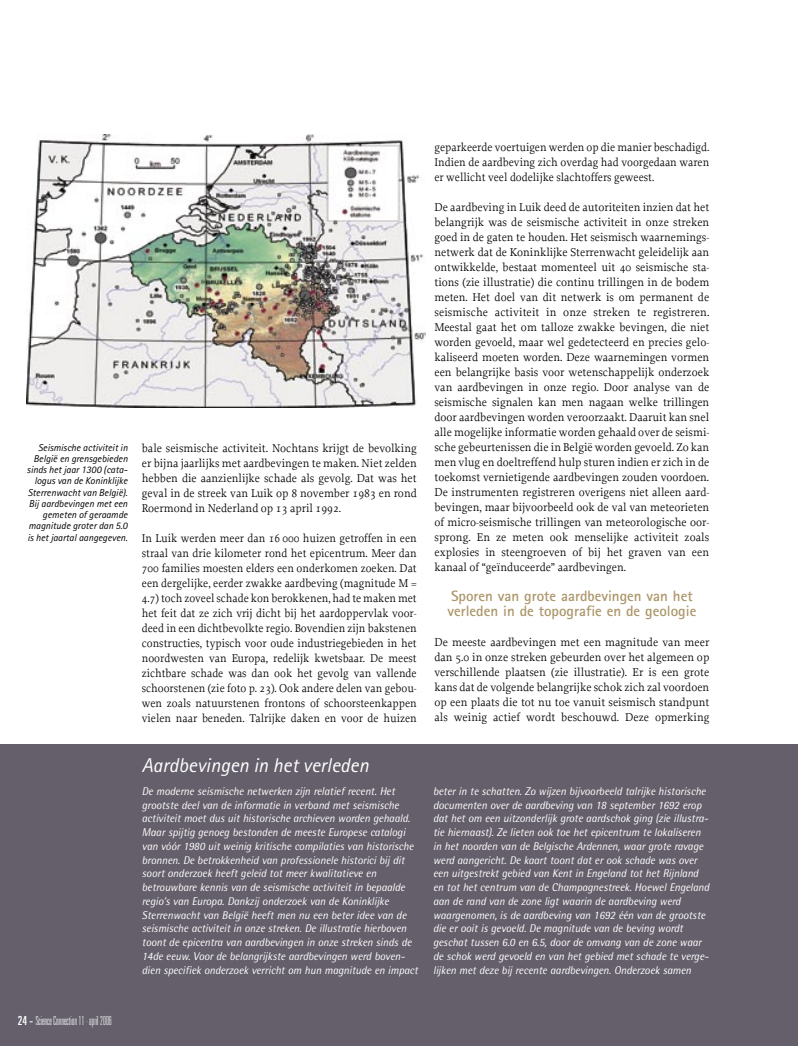
<style>
.page{position:relative;width:798px;height:1046px;background:#fff}
.page>*{position:absolute;margin:0;border:0;box-sizing:border-box;transform-origin:0 0}
.kadertitel{font:italic 20px "Rotis Sans Serif";color:#fff}
.Tussentitel{font:700 15px/15px "Rotis Sans Serif";color:#ac966a}
.Normaal{font:100 ultra-condensed 12.5px "Univers LT Std";color:#fff;scale:1.05 1}
.Brood{font:11.88px/15px "Proforma";color:#000;text-align:justify}
.Brood-2{font:11.88px/15px "Proforma";color:#000;text-align:justify;scale:.96 1}
.Normaal-2{font:11.88px/15px "Proforma";color:#000;text-align:justify}
.Kadertekst{font:italic 11.25px/13.8px "Rotis Semi Sans";letter-spacing:-.005em;color:#fff}
.Bijschrift{font:italic 10px/11.2px "Rotis Sans Serif";color:#000;text-align:right}
.s1{font-weight:400}
</style>
<div class="page">
<div style="left:0;top:744px;width:797px;height:301px;background:#645f6b"></div>
<img style="left:27px;top:135px;width:399px;height:272px">
<p class="Bijschrift" style="left:27px;top:441px;width:102px">Seismische activiteit in<br>België en grensgebieden sinds het jaar 1300 (cata&shy;logus van de Koninklijke<br>Sterrenwacht van België).<br>Bij aardbevingen met een gemeten of geraamde magnitude groter dan 5.0 is het jaartal aangegeven.</p>
<p class="Normaal-2" style="left:142px;top:440px;width:276px">bale seismische activiteit. Nochtans krijgt de bevolking er bijna jaarlijks met aardbevingen te maken. Niet zelden hebben die aanzienlijke schade als gevolg. Dat was het geval in de streek van Luik op 8 november 1983 en rond Roermond in Nederland op 13 april 1992.</p>
<p class="Brood-2" style="left:142px;top:530px;width:288px">In Luik werden meer dan 16 000 huizen getroffen in een straal van drie kilometer rond het epicentrum. Meer dan 700 families moesten elders een onderkomen zoeken. Dat een dergelijke, eerder zwakke aardbeving (magnitude M = 4.7) toch zoveel schade kon berokkenen, had te maken met het feit dat ze zich vrij dicht bij het aardoppervlak voor&shy;deed in een dichtbevolkte regio. Bovendien zijn bakstenen constructies, typisch voor oude industriegebieden in het noordwesten van Europa, redelijk kwetsbaar. De meest zichtbare schade was dan ook het gevolg van vallende schoorstenen (zie foto p. 23). Ook andere delen van gebou&shy;wen zoals natuurstenen frontons of schoorsteenkappen vielen naar beneden. Talrijke daken en voor de huizen</p>
<p class="kadertitel" style="left:142px;top:753px;width:228px">Aardbevingen in het verleden</p>
<p class="Brood-2" style="left:434px;top:139px;width:288px">geparkeerde voertuigen werden op die manier beschadigd.<br>Indien de aardbeving zich overdag had voorgedaan waren er wellicht veel dodelijke slachtoffers geweest.</p>
<p class="Brood" style="left:434px;top:199px;width:276px">De aardbeving in Luik deed de autoriteiten inzien dat het belangrijk was de seismische activiteit in onze streken goed in de gaten te houden. Het seismisch waarnemings&shy;netwerk dat de Koninklijke Sterrenwacht geleidelijk aan ontwikkelde, bestaat momenteel uit 40 seismische sta&shy;tions (zie illustratie) die continu trillingen in de bodem meten. Het doel van dit netwerk is om permanent de seismische activiteit in onze streken te registreren.<br>Meestal gaat het om talloze zwakke bevingen, die niet worden gevoeld, maar wel gedetecteerd en precies gelo&shy;kaliseerd moeten worden. Deze waarnemingen vormen een belangrijke basis voor wetenschappelijk onderzoek van aardbevingen in onze regio. Door analyse van de seismische signalen kan men nagaan welke trillingen door aardbevingen worden veroorzaakt. Daaruit kan snel alle mogelijke informatie worden gehaald over de seismi&shy;sche gebeurtenissen die in België worden gevoeld. Zo kan men vlug en doeltreffend hulp sturen indien er zich in de toekomst vernietigende aardbevingen zouden voordoen.<br>De instrumenten registreren overigens niet alleen aard&shy;bevingen, maar bijvoorbeeld ook de val van meteorieten of micro-seismische trillingen van meteorologische oor&shy;sprong. En ze meten ook menselijke activiteit zoals explosies in steengroeven of bij het graven van een kanaal of “geïnduceerde” aardbevingen.</p>
<p class="Tussentitel" style="left:447px;top:588px;width:250px">Sporen van grote aardbevingen van het verleden in de topografie en de geologie</p>
<p class="Brood" style="left:434px;top:634px;width:276px">De meeste aardbevingen met een magnitude van meer dan 5.0 in onze streken gebeurden over het algemeen op verschillende plaatsen (zie illustratie). Er is een grote kans dat de volgende belangrijke schok zich zal voordoen op een plaats die tot nu toe vanuit seismisch standpunt als weinig actief wordt beschouwd. Deze opmerking</p>
<p class="Kadertekst" style="left:142px;top:783px;width:277px">De moderne seismische netwerken zijn relatief recent. Het grootste deel van de informatie in verband met seismische activiteit moet dus uit historische archieven worden gehaald.<br>Maar spijtig genoeg bestonden de meeste Europese catalogi van vóór 1980 uit weinig kritische compilaties van historische bronnen. De betrokkenheid van professionele historici bij dit soort onderzoek heeft geleid tot meer kwalitatieve en betrouwbare kennis van de seismische activiteit in bepaalde regio’s van Europa. Dankzij onderzoek van de Koninklijke Sterrenwacht van België heeft men nu een beter idee van de seismische activiteit in onze streken. De illustratie hierboven toont de epicentra van aardbevingen in onze streken sinds de 14de eeuw. Voor de belangrijkste aardbevingen werd boven&shy;dien specifiek onderzoek verricht om hun magnitude en impact</p>
<p class="Kadertekst" style="left:433px;top:783px;width:277px">beter in te schatten. Zo wijzen bijvoorbeeld talrijke historische documenten over de aardbeving van 18 september 1692 erop dat het om een uitzonderlijk grote aardschok ging (zie illustra&shy;tie hiernaast). Ze lieten ook toe het epicentrum te lokaliseren in het noorden van de Belgische Ardennen, waar grote ravage werd aangericht. De kaart toont dat er ook schade was over een uitgestrekt gebied van Kent in Engeland tot het Rijnland en tot het centrum van de Champagnestreek. Hoewel Engeland aan de rand van de zone ligt waarin de aardbeving werd waargenomen, is de aardbeving van 1692 één van de grootste die er ooit is gevoeld. De magnitude van de beving wordt geschat tussen 6.0 en 6.5, door de omvang van de zone waar de schok werd gevoeld en van het gebied met schade te verge&shy;lijken met deze bij recente aardbevingen. Onderzoek samen</p>
<p class="Normaal" style="left:18px;top:1013px;width:91px"><span class="s1">24 -</span> Science Connection 11 - april 2006</p>
</div>
